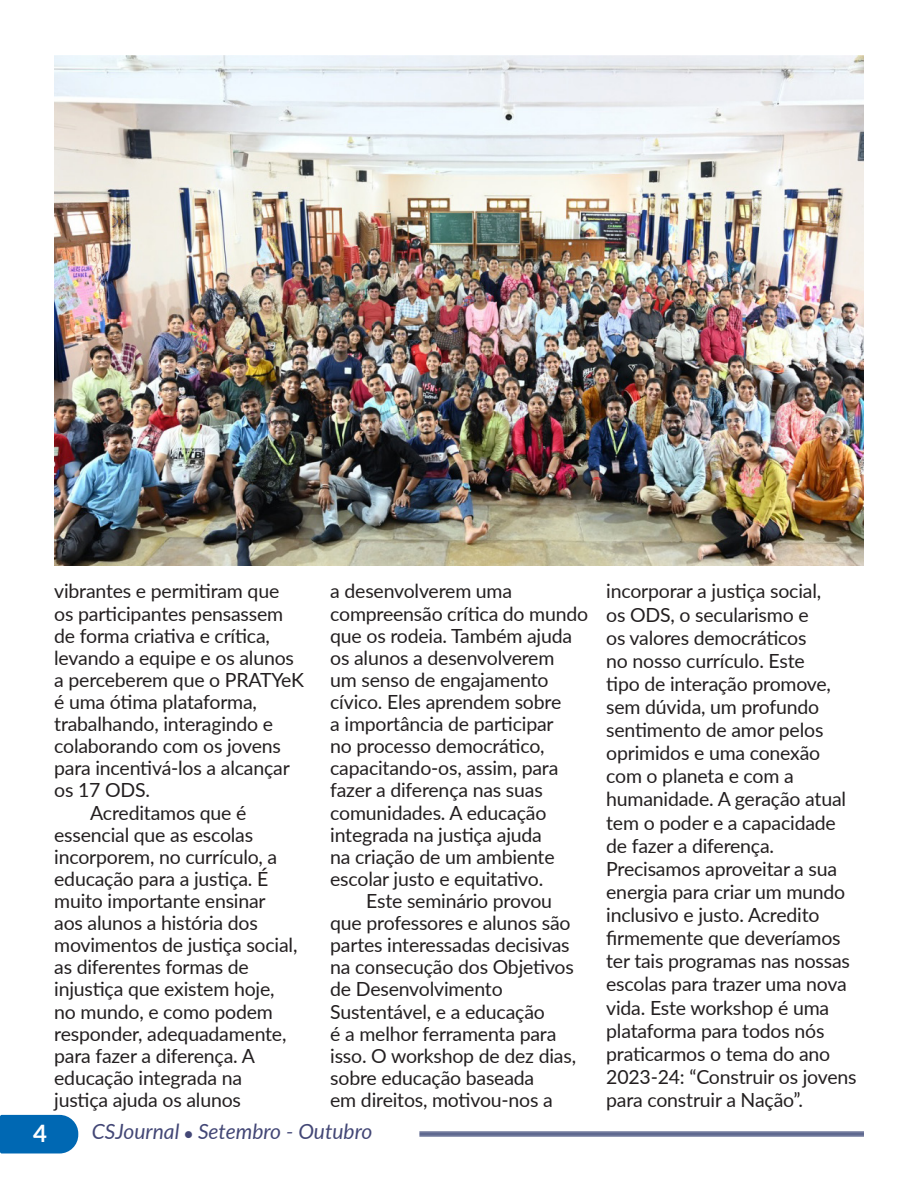
<style>
.page{position:relative;width:918px;height:1188px;background:#fff}
.page>*{position:absolute;margin:0;border:0;box-sizing:border-box;transform-origin:0 0}
.t1{font:700 24px "Lato";color:#fff}
.t2{font:italic 21px "Lato";color:#434776}
.t3{font:19.5px/22px "Lato";letter-spacing:-.01em;color:#231f20}
</style>
<div class="page">
<div style="left:0;top:1115px;width:78px;height:38px;background:#0068b3"></div>
<hr style="left:419px;top:1132px;width:445px;height:4px;background:#70789b">
<hr style="left:419px;top:1132px;width:445px;height:1px;background:#071653">
<hr style="left:419px;top:1133px;width:445px;height:2px;background:#071653">
<hr style="left:419px;top:1136px;width:445px;height:1px;background:#071653">
<img style="left:54px;top:55px;width:810px;height:511px">
<p class="t3" style="left:54px;top:580px;width:251px">vibrantes e permitiram que<br>os participantes pensassem de forma criativa e crítica, levando a equipe e os alunos a perceberem que o PRATYeK é uma ótima plataforma, trabalhando, interagindo e colaborando com os jovens para incentivá-los a alcançar os 17 ODS.</p>
<p class="t3" style="left:54px;top:801px;width:245px;text-indent:36px">Acreditamos que é essencial que as escolas incorporem, no currículo, a educação para a justiça. É muito importante ensinar aos alunos a história dos movimentos de justiça social, as diferentes formas de injustiça que existem hoje, no mundo, e como podem responder, adequadamente, para fazer a diferença. A educação integrada na justiça ajuda os alunos</p>
<p class="t3" style="left:330px;top:580px;width:259px">a desenvolverem uma compreensão crítica do mundo que os rodeia. Também ajuda os alunos a desenvolverem<br>um senso de engajamento cívico. Eles aprendem sobre<br>a importância de participar<br>no processo democrático, capacitando-os, assim, para fazer a diferença nas suas comunidades. A educação integrada na justiça ajuda<br>na criação de um ambiente escolar justo e equitativo.</p>
<p class="t3" style="left:330px;top:889px;width:247px;text-indent:36px">Este seminário provou que professores e alunos são partes interessadas decisivas na consecução dos Objetivos de Desenvolvimento<br>Sustentável, e a educação<br>é a melhor ferramenta para isso. O workshop de dez dias, sobre educação baseada<br>em direitos, motivou-nos a</p>
<p class="t1" style="left:33px;top:1116px;width:15px">4</p>
<p class="t2" style="left:92px;top:1117px;width:282px">CSJournal ● Setembro - Outubro</p>
<p class="t3" style="left:606px;top:579px;width:252px;line-height:23.1px">incorporar a justiça social,<br>os ODS, o secularismo e<br>os valores democráticos<br>no nosso currículo. Este<br>tipo de interação promove, sem dúvida, um profundo sentimento de amor pelos oprimidos e uma conexão com o planeta e com a humanidade. A geração atual tem o poder e a capacidade de fazer a diferença.<br>Precisamos aproveitar a sua energia para criar um mundo inclusivo e justo. Acredito firmemente que deveríamos ter tais programas nas nossas escolas para trazer uma nova vida. Este workshop é uma plataforma para todos nós praticarmos o tema do ano<br>2023-24: “Construir os jovens para construir a Nação”.</p>
</div>
